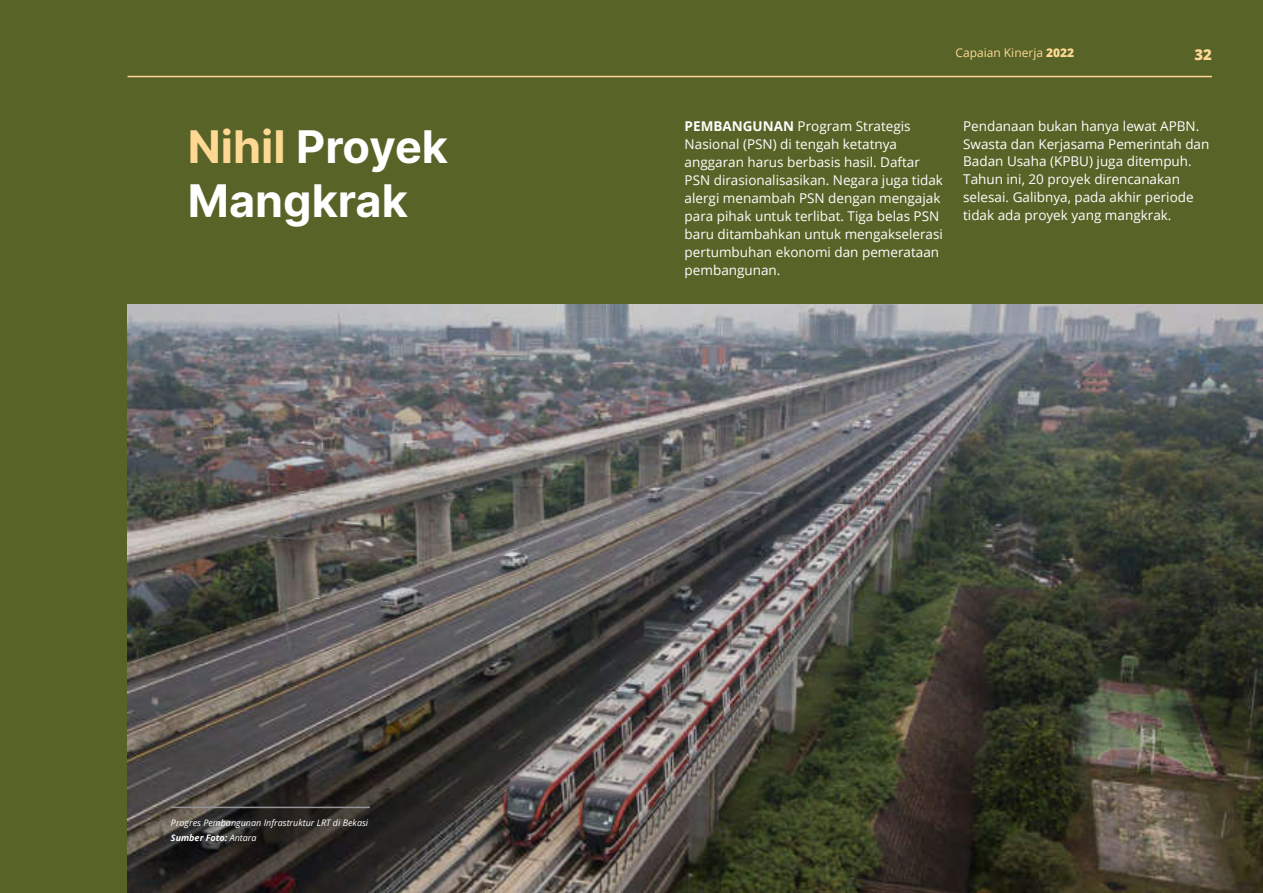
<style>
.page{position:relative;width:1263px;height:893px;background:#586327}
.page>*{position:absolute;margin:0;border:0;box-sizing:border-box;transform-origin:0 0}
.t1{font:700 45px/54px "Inter";color:#fff}
.t2{font:800 15px "Open Sans";color:#fed995}
.t3{font:13.5px/18px "Open Sans";color:#fff}
.t4{font:12px "Open Sans";color:#fed995}
.t5{font:italic 9px/15px "Open Sans";color:#fff}
.s1{color:#ffd994}
.s2{font-weight:700}
.s3{font-weight:800}
</style>
<div class="page">
<hr style="left:128px;top:76px;width:1084px;height:1px;background:#fed995">
<img style="left:128px;top:305px;width:1135px;height:588px">
<hr style="left:171px;top:807px;width:199px;height:1px;background:#939598">
<h1 class="t1" style="left:188px;top:120px;width:262px"><span class="s1">Nihil</span> Proyek<br>Mangkrak</h1>
<p class="t5" style="left:171px;top:816px;width:199px">Progres Pembangunan Infrastruktur LRT di Bekasi<br><span class="s2">Sumber Foto:</span> Antara</p>
<p class="t4" style="left:955px;top:48px;width:120px">Capaian Kinerja <span class="s3">2022</span></p>
<p class="t2" style="left:1194px;top:48px;width:19px">32</p>
<p class="t3" style="left:685px;top:118px;width:260px"><span class="s2">PEMBANGUNAN</span> Program Strategis Nasional (PSN) di tengah ketatnya anggaran harus berbasis hasil. Daftar PSN dirasionalisasikan. Negara juga tidak alergi menambah PSN dengan mengajak para pihak untuk terlibat. Tiga belas PSN baru ditambahkan untuk mengakselerasi pertumbuhan ekonomi dan pemerataan pembangunan.</p>
<p class="t3" style="left:963px;top:118px;width:248px">Pendanaan bukan hanya lewat APBN.<br>Swasta dan Kerjasama Pemerintah dan Badan Usaha (KPBU) juga ditempuh.<br>Tahun ini, 20 proyek direncanakan selesai. Galibnya, pada akhir periode tidak ada proyek yang mangkrak.</p>
</div>
